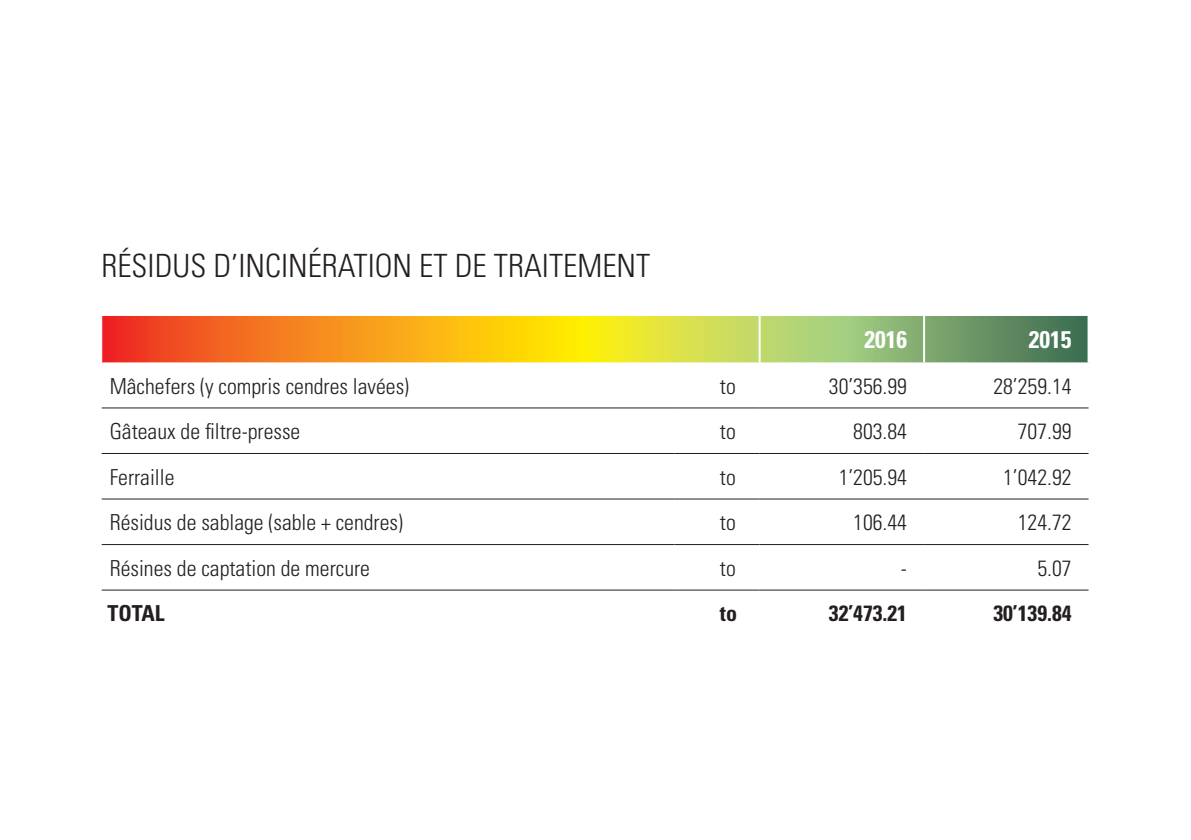
<style>
.page{position:relative;width:1191px;height:840px;background:#fff}
.page>*{position:absolute;margin:0;border:0;box-sizing:border-box;transform-origin:0 0}
.t1{font:300 condensed 32px "Univers";color:#231f20}
.t2{font:700 condensed 24px "Univers";color:#fff}
.t3{font:300 condensed 22px "Univers";color:#231f20}
.t4{font:700 condensed 22px "Univers";color:#231f20}
</style>
<div class="page">
<svg style="left:102px;top:316px;width:985px;height:46px"></svg>
<hr style="left:102px;top:407px;width:572px;height:1px;background:#231f20">
<hr style="left:674px;top:407px;width:85px;height:1px;background:#231f20">
<hr style="left:759px;top:407px;width:165px;height:1px;background:#231f20">
<hr style="left:924px;top:407px;width:164px;height:1px;background:#231f20">
<hr style="left:102px;top:453px;width:572px;height:1px;background:#231f20">
<hr style="left:674px;top:453px;width:85px;height:1px;background:#231f20">
<hr style="left:759px;top:453px;width:165px;height:1px;background:#231f20">
<hr style="left:924px;top:453px;width:164px;height:1px;background:#231f20">
<hr style="left:102px;top:498px;width:572px;height:1px;background:#231f20">
<hr style="left:674px;top:498px;width:85px;height:1px;background:#231f20">
<hr style="left:759px;top:498px;width:165px;height:1px;background:#231f20">
<hr style="left:924px;top:498px;width:164px;height:1px;background:#231f20">
<hr style="left:102px;top:544px;width:572px;height:1px;background:#231f20">
<hr style="left:674px;top:544px;width:85px;height:1px;background:#231f20">
<hr style="left:759px;top:544px;width:165px;height:1px;background:#231f20">
<hr style="left:924px;top:544px;width:164px;height:1px;background:#231f20">
<hr style="left:102px;top:589px;width:572px;height:1px;background:#231f20">
<hr style="left:674px;top:589px;width:85px;height:1px;background:#231f20">
<hr style="left:759px;top:589px;width:165px;height:1px;background:#231f20">
<hr style="left:924px;top:589px;width:164px;height:1px;background:#231f20">
<hr style="left:758px;top:315px;width:2px;height:47px;background:#fff">
<hr style="left:923px;top:315px;width:2px;height:47px;background:#fff">
<h1 class="t1" style="left:101px;top:246px;width:550px">RÉSIDUS D’INCINÉRATION ET DE TRAITEMENT</h1>
<p class="t2" style="left:864px;top:325px;width:44px">2016</p>
<p class="t2" style="left:1029px;top:325px;width:44px">2015</p>
<p class="t3" style="left:110px;top:372px;width:301px">Mâchefers (y compris cendres lavées)</p>
<p class="t3" style="left:720px;top:372px;width:17px">to</p>
<p class="t3" style="left:829px;top:372px;width:80px">30’356.99</p>
<p class="t3" style="left:993px;top:372px;width:80px">28’259.14</p>
<p class="t3" style="left:110px;top:418px;width:192px">Gâteaux de filtre-presse</p>
<p class="t3" style="left:720px;top:418px;width:17px">to</p>
<p class="t3" style="left:853px;top:418px;width:55px">803.84</p>
<p class="t3" style="left:1017px;top:418px;width:55px">707.99</p>
<p class="t3" style="left:110px;top:463px;width:66px">Ferraille</p>
<p class="t3" style="left:720px;top:463px;width:17px">to</p>
<p class="t3" style="left:838px;top:463px;width:70px">1’205.94</p>
<p class="t3" style="left:1003px;top:463px;width:70px">1’042.92</p>
<p class="t3" style="left:110px;top:509px;width:295px">Résidus de sablage (sable + cendres)</p>
<p class="t3" style="left:720px;top:509px;width:17px">to</p>
<p class="t3" style="left:853px;top:509px;width:55px">106.44</p>
<p class="t3" style="left:1017px;top:509px;width:55px">124.72</p>
<p class="t3" style="left:110px;top:554px;width:262px">Résines de captation de mercure</p>
<p class="t3" style="left:720px;top:554px;width:17px">to</p>
<p class="t3" style="left:901px;top:554px;width:8px">-</p>
<p class="t3" style="left:1037px;top:554px;width:36px">5.07</p>
<p class="t4" style="left:107px;top:599px;width:59px">TOTAL</p>
<p class="t4" style="left:720px;top:599px;width:19px">to</p>
<p class="t4" style="left:829px;top:599px;width:80px">32’473.21</p>
<p class="t4" style="left:993px;top:599px;width:80px">30’139.84</p>
</div>
